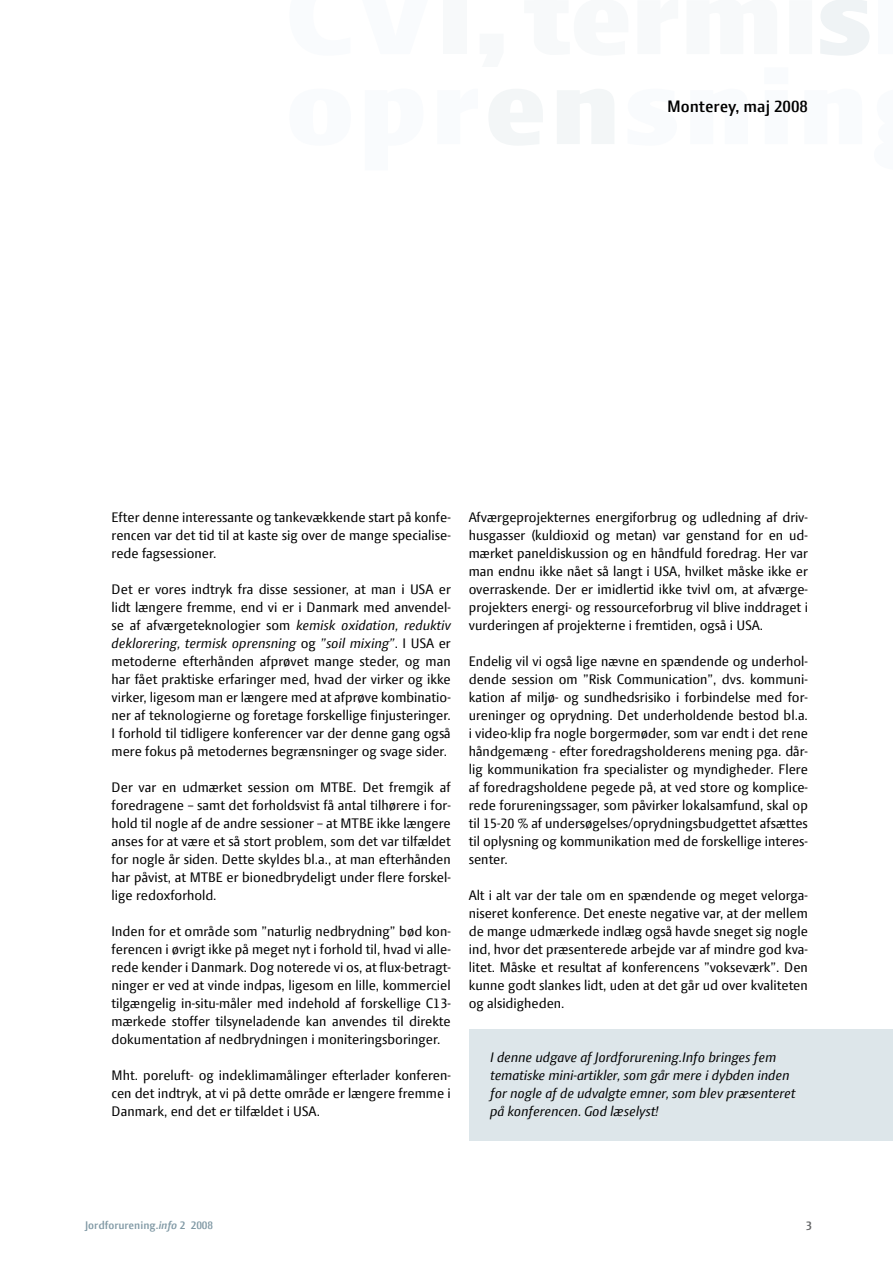
<style>
.page{position:relative;width:893px;height:1263px;background:#fff}
.page>*{position:absolute;margin:0;border:0;box-sizing:border-box;transform-origin:0 0}
.t1{font:600 18px "Press Sans";color:#000}
.t2{font:15px/18px "Press Sans";color:#000;text-align:justify}
.t3{font:italic 15px/18px "Press Sans";color:#000}
.t4{font:600 13.5px "Press Sans";color:#646567}
.t5{font:600 12px "Press Sans";color:#7f98a4}
.s1{font-style:italic}
</style>
<div class="page">
<div style="left:469px;top:1029px;width:424px;height:111px;background:#dde6ea"></div>
<p class="t1" style="left:667px;top:98px;width:142px">Monterey, maj 2008</p>
<p class="t2" style="left:112px;top:510px;width:341px">Efter denne interessante og tankevækkende start på konfe&shy;rencen var det tid til at kaste sig over de mange specialise&shy;rede fagsessioner.</p>
<p class="t2" style="left:112px;top:582px;width:341px">Det er vores indtryk fra disse sessioner, at man i USA er lidt længere fremme, end vi er i Danmark med anvendel&shy;se af afværgeteknologier som <span class="s1">kemisk oxidation, reduktiv deklorering, termisk oprensning</span> og <span class="s1">”soil mixing”</span>. I USA er metoderne efterhånden afprøvet mange steder, og man har fået praktiske erfaringer med, hvad der virker og ikke virker, ligesom man er længere med at afprøve kombinatio&shy;ner af teknologierne og foretage forskellige finjusteringer.<br>I forhold til tidligere konferencer var der denne gang også mere fokus på metodernes begrænsninger og svage sider.</p>
<p class="t2" style="left:112px;top:780px;width:341px">Der var en udmærket session om MTBE. Det fremgik af foredragene – samt det forholdsvist få antal tilhørere i for&shy;hold til nogle af de andre sessioner – at MTBE ikke længere anses for at være et så stort problem, som det var tilfældet for nogle år siden. Dette skyldes bl.a., at man efterhånden har påvist, at MTBE er bionedbrydeligt under flere forskel&shy;lige redoxforhold.</p>
<p class="t2" style="left:112px;top:924px;width:341px">Inden for et område som ”naturlig nedbrydning” bød kon&shy;ferencen i øvrigt ikke på meget nyt i forhold til, hvad vi alle&shy;rede kender i Danmark. Dog noterede vi os, at flux-betragt&shy;ninger er ved at vinde indpas, ligesom en lille, kommerciel tilgængelig in-situ-måler med indehold af forskellige C13- mærkede stoffer tilsyneladende kan anvendes til direkte dokumentation af nedbrydningen i moniteringsboringer.</p>
<p class="t2" style="left:112px;top:1068px;width:341px">Mht. poreluft- og indeklimamålinger efterlader konferen&shy;cen det indtryk, at vi på dette område er længere fremme i Danmark, end det er tilfældet i USA.</p>
<p class="t2" style="left:469px;top:510px;width:341px">Afværgeprojekternes energiforbrug og udledning af driv&shy;husgasser (kuldioxid og metan) var genstand for en ud&shy;mærket paneldiskussion og en håndfuld foredrag. Her var man endnu ikke nået så langt i USA, hvilket måske ikke er overraskende. Der er imidlertid ikke tvivl om, at afværge&shy;projekters energi- og ressourceforbrug vil blive inddraget i vurderingen af projekterne i fremtiden, også i USA.</p>
<p class="t2" style="left:469px;top:654px;width:341px">Endelig vil vi også lige nævne en spændende og underhol&shy;dende session om ”Risk Communication”, dvs. kommuni&shy;kation af miljø- og sundhedsrisiko i forbindelse med for&shy;ureninger og oprydning. Det underholdende bestod bl.a. i video-klip fra nogle borgermøder, som var endt i det rene håndgemæng - efter foredragsholderens mening pga. dår&shy;lig kommunikation fra specialister og myndigheder. Flere af foredragsholdene pegede på, at ved store og komplice&shy;rede forureningssager, som påvirker lokalsamfund, skal op til 15-20 % af undersøgelses/oprydningsbudgettet afsættes til oplysning og kommunikation med de forskellige interes&shy;senter.</p>
<p class="t2" style="left:469px;top:888px;width:341px">Alt i alt var der tale om en spændende og meget velorga&shy;niseret konference. Det eneste negative var, at der mellem de mange udmærkede indlæg også havde sneget sig nogle ind, hvor det præsenterede arbejde var af mindre god kva&shy;litet. Måske et resultat af konferencens ”vokseværk”. Den kunne godt slankes lidt, uden at det går ud over kvaliteten og alsidigheden.</p>
<p class="t3" style="left:490px;top:1049px;width:307px">I denne udgave af Jordforurening.Info bringes fem tematiske mini-artikler, som går mere i dybden inden for nogle af de udvalgte emner, som blev præsenteret på konferencen. God læselyst!</p>
<p class="t5" style="left:85px;top:1219px;width:130px">Jordforurening.<span class="s1">info</span> 2 2008</p>
<p class="t4" style="left:806px;top:1219px;width:8px">3</p>
</div>
